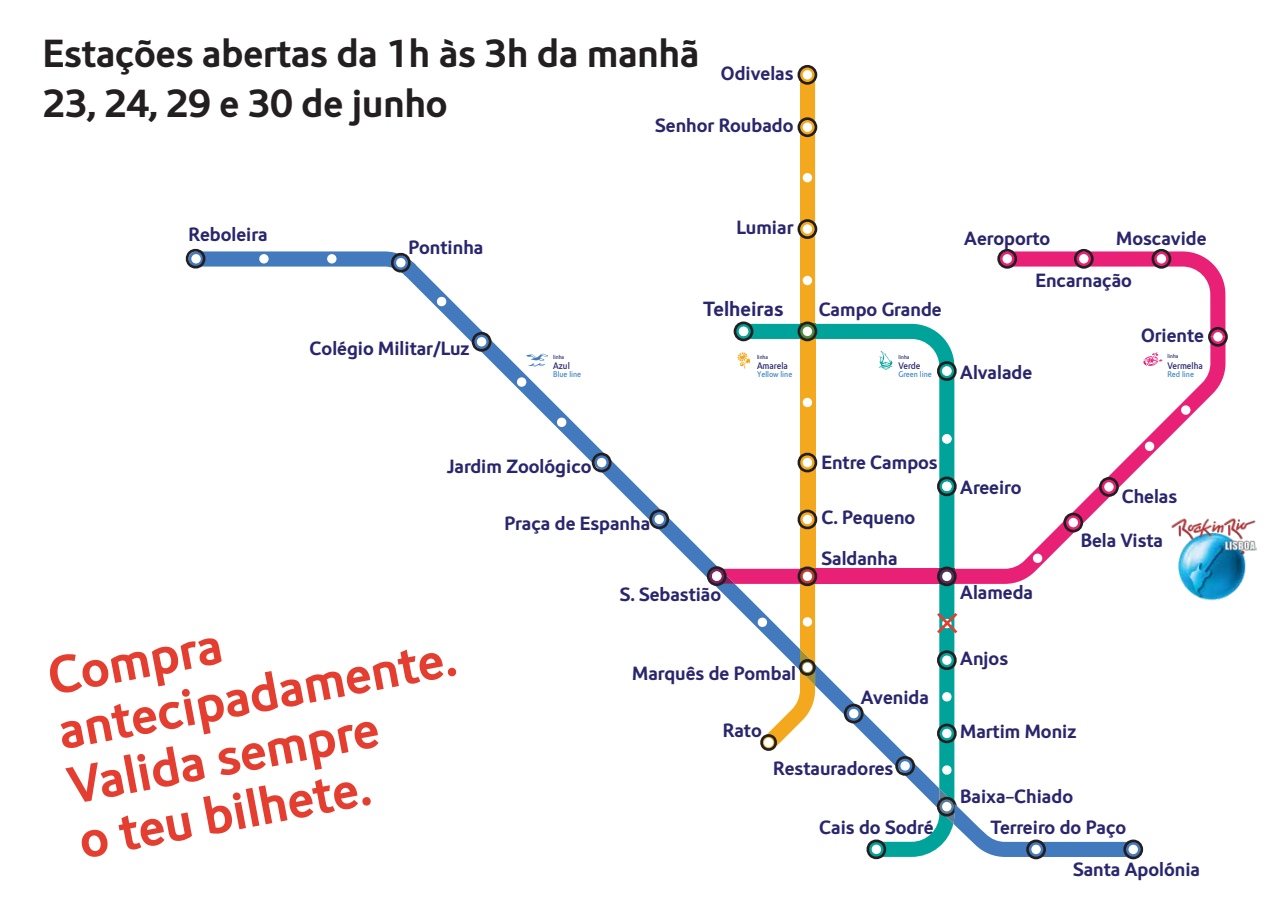
<style>
.page{position:relative;width:1275px;height:900px;background:#fff}
.page>*{position:absolute;margin:0;border:0;box-sizing:border-box;transform-origin:0 0}
.t1{font:54.88px/55.8px "Metrolis Negro";color:#e43e30}
.t2{font:41.12px/49.2px "Metrolis Negro";color:#231f20}
.t3{font:21.5px "Metrolis Negro";color:#2a266d}
.t4{font:20.12px/40.8px "Metrolis Negro";color:#2a266d}
.t5{font:10px "Metrolis Sinaletica";color:#2a266d}
.t6{font:8.62px "Metrolis Sinaletica";color:#468ac9}
.t7{font:6px "Metrolis Sinaletica";color:#2a266d}
</style>
<div class="page">
<svg style="left:405px;top:265px;width:300px;height:311px"></svg>
<div style="left:798px;top:65px;width:19px;height:20px;border:3px solid #231f20;border-radius:50%"></div>
<svg style="left:648px;top:508px;width:23px;height:23px"></svg>
<svg style="left:590px;top:451px;width:23px;height:23px"></svg>
<svg style="left:470px;top:330px;width:23px;height:23px"></svg>
<svg style="left:526px;top:354px;width:22px;height:12px"></svg>
<svg style="left:185px;top:248px;width:231px;height:28px"></svg>
<div style="left:1208px;top:327px;width:20px;height:20px;border:3px solid #231f20;border-radius:50%"></div>
<svg style="left:557px;top:418px;width:9px;height:9px"></svg>
<svg style="left:517px;top:377px;width:9px;height:10px"></svg>
<svg style="left:437px;top:297px;width:9px;height:9px"></svg>
<div style="left:259px;top:254px;width:10px;height:10px;background:#fff;border-radius:50%"></div>
<svg style="left:327px;top:254px;width:10px;height:10px"></svg>
<div style="left:191px;top:254px;width:10px;height:10px;background:#fff;border-radius:50%"></div>
<img style="left:1225px;top:518px;width:31px;height:80px">
<svg style="left:705px;top:67px;width:520px;height:793px"></svg>
<h2 class="t2" style="left:43px;top:29px;width:658px">Estações abertas da 1h às 3h da manhã<br>23, 24, 29 e 30 de junho</h2>
<p class="t4" style="left:721px;top:52px;width:74px">Odivelas</p>
<p class="t4" style="left:655px;top:105px;width:140px">Senhor Roubado</p>
<p class="t4" style="left:189px;top:214px;width:81px">Reboleira</p>
<p class="t4" style="left:408px;top:227px;width:76px">Pontinha</p>
<p class="t4" style="left:737px;top:207px;width:58px">Lumiar</p>
<p class="t3" style="left:704px;top:297px;width:81px">Telheiras</p>
<p class="t4" style="left:819px;top:289px;width:125px">Campo Grande</p>
<p class="t4" style="left:1036px;top:217px;width:173px;line-height:42.5px;text-indent:81px">Moscavide<br>Encarnação</p>
<p class="t4" style="left:964px;top:218px;width:88px">Aeroporto</p>
<p class="t4" style="left:310px;top:327px;width:162px">Colégio Militar/Luz</p>
<p class="t7" style="left:553px;top:353px;width:12px">linha</p>
<p class="t5" style="left:553px;top:360px;width:18px">Azul</p>
<p class="t6" style="left:553px;top:370px;width:30px">Blue line</p>
<p class="t4" style="left:447px;top:446px;width:146px">Jardim Zoológico</p>
<p class="t4" style="left:505px;top:503px;width:147px">Praça de Espanha</p>
<p class="t7" style="left:757px;top:353px;width:12px">linha</p>
<p class="t5" style="left:757px;top:360px;width:33px">Amarela</p>
<p class="t6" style="left:757px;top:370px;width:37px">Yellow line</p>
<p class="t4" style="left:1141px;top:314px;width:64px">Oriente</p>
<p class="t7" style="left:899px;top:353px;width:12px">linha</p>
<p class="t7" style="left:1168px;top:353px;width:12px">linha</p>
<p class="t5" style="left:899px;top:360px;width:24px">Verde</p>
<p class="t6" style="left:899px;top:370px;width:35px">Green line</p>
<p class="t5" style="left:1168px;top:360px;width:37px">Vermelha</p>
<p class="t6" style="left:1168px;top:370px;width:28px">Red line</p>
<p class="t4" style="left:960px;top:352px;width:74px">Alvalade</p>
<p class="t4" style="left:822px;top:442px;width:118px">Entre Campos</p>
<p class="t4" style="left:822px;top:497px;width:95px">C. Pequeno<br>Saldanha</p>
<p class="t4" style="left:960px;top:467px;width:63px">Areeiro</p>
<p class="t4" style="left:1122px;top:476px;width:57px">Chelas</p>
<p class="t4" style="left:1081px;top:520px;width:84px">Bela Vista</p>
<h1 class="t1" style="left:42px;top:650px;width:405px;rotate:-11deg">Compra antecipadamente.<br>Valida sempre<br>o teu bilhete.</h1>
<p class="t4" style="left:620px;top:574px;width:103px">S. Sebastião</p>
<p class="t4" style="left:960px;top:572px;width:74px">Alameda</p>
<p class="t4" style="left:632px;top:653px;width:165px">Marquês de Pombal</p>
<p class="t4" style="left:723px;top:710px;width:40px">Rato</p>
<p class="t4" style="left:773px;top:748px;width:122px">Restauradores</p>
<p class="t4" style="left:861px;top:677px;width:70px">Avenida</p>
<p class="t4" style="left:819px;top:807px;width:116px">Cais do Sodré</p>
<p class="t4" style="left:960px;top:638px;width:49px">Anjos</p>
<p class="t4" style="left:960px;top:711px;width:118px">Martim Moniz</p>
<p class="t4" style="left:960px;top:776px;width:114px">Baixa-Chiado</p>
<p class="t4" style="left:991px;top:807px;width:137px">Terreiro do Paço</p>
<p class="t4" style="left:1073px;top:849px;width:129px">Santa Apolónia</p>
</div>
